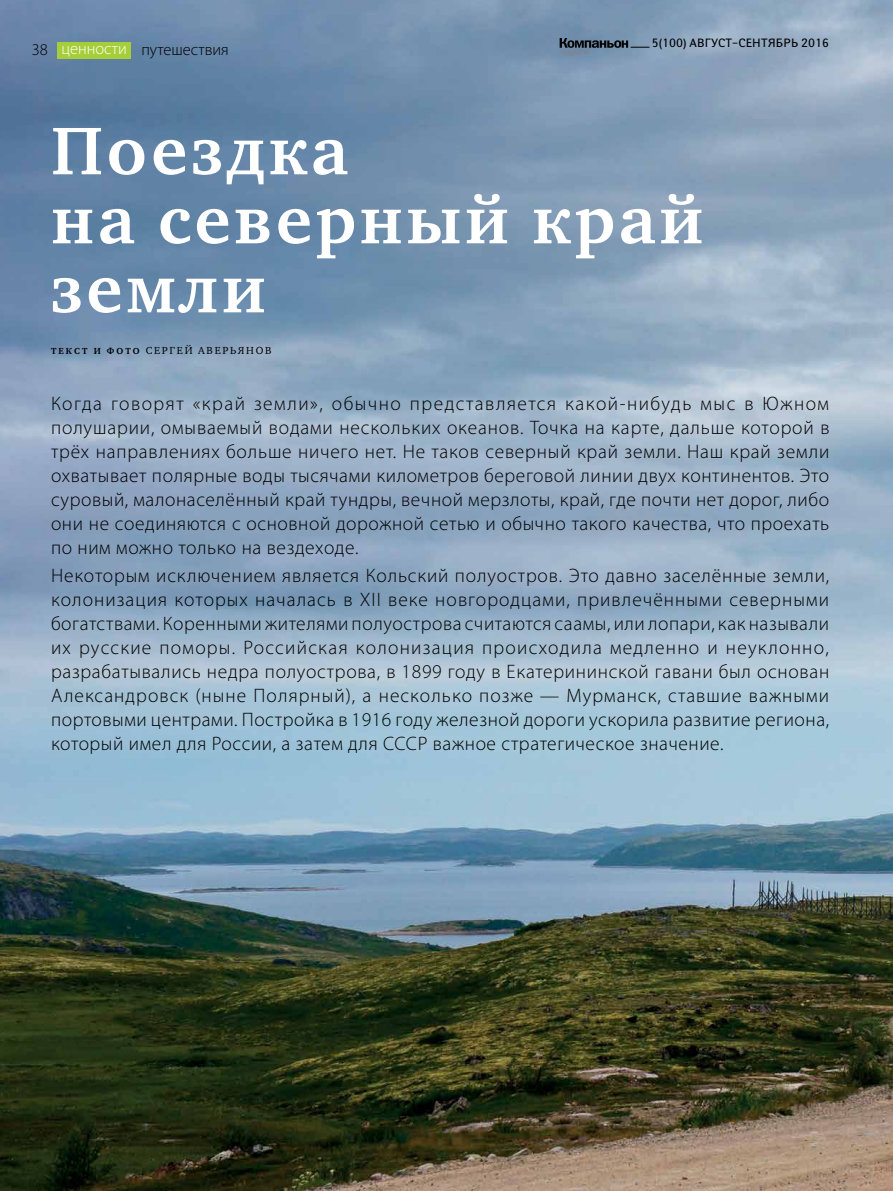
<style>
.page{position:relative;width:893px;height:1191px;background:#fff}
.page>*{position:absolute;margin:0;border:0;box-sizing:border-box;transform-origin:0 0}
.t1{font:700 69px/69px "Charter C";letter-spacing:.05em;color:#fff}
.t2{font:300 19.5px/24px "Myriad Pro";letter-spacing:.03em;color:#000;text-align:justify}
.t3{font:300 16.5px "Myriad Pro";color:#000}
.t4{font:300 16.5px "Myriad Pro";color:#fff}
.t5{font:12px "Yanus";letter-spacing:.01em;color:#000}
.t6{font:10.5px "Charter ITC";letter-spacing:.16em;color:#000}
.s1{font-weight:700;font-size:9px}
</style>
<div class="page">
<img style="left:0;top:0;width:893px;height:1191px">
<svg style="left:560px;top:38px;width:89px;height:18px;background:#5e7489"></svg>
<div style="left:57px;top:42px;width:74px;height:17px;background:#a6ce39"></div>
<p class="t3" style="left:32px;top:40px;width:18px">38</p>
<p class="t4" style="left:62px;top:39px;width:67px">ценности</p>
<p class="t3" style="left:141px;top:40px;width:89px">путешествия</p>
<p class="t5" style="left:652px;top:36px;width:179px">5(100) АВГУСТ–СЕНТЯБРЬ 2016</p>
<h1 class="t1" style="left:51px;top:117px;width:654px">Поездка<br>на северный край земли</h1>
<p class="t6" style="left:51px;top:344px;width:222px"><span class="s1">ТЕКСТ И ФОТО</span> СЕРГЕЙ АВЕРЬЯНОВ</p>
<p class="t2" style="left:51px;top:391px;width:780px">Когда говорят «край земли», обычно представляется какой-нибудь мыс в Южном полушарии, омываемый водами нескольких океанов. Точка на карте, дальше которой в трёх направлениях больше ничего нет. Не таков северный край земли. Наш край земли охватывает полярные воды тысячами километров береговой линии двух континентов. Это суровый, малонаселённый край тундры, вечной мерзлоты, край, где почти нет дорог, либо они не соединяются с основной дорожной сетью и обычно такого качества, что проехать по ним можно только на вездеходе.</p>
<p class="t2" style="left:51px;top:563px;width:780px">Некоторым исключением является Кольский полуостров. Это давно заселённые земли, колонизация которых началась в XII веке новгородцами, привлечёнными северными богатствами. Коренными жителями полуострова считаются саамы, или лопари, как называли их русские поморы. Российская колонизация происходила медленно и неуклонно, разрабатывались недра полуострова, в 1899 году в Екатерининской гавани был основан Александровск (ныне Полярный), а несколько позже — Мурманск, ставшие важными портовыми центрами. Постройка в 1916 году железной дороги ускорила развитие региона, который имел для России, а затем для СССР важное стратегическое значение.</p>
</div>
